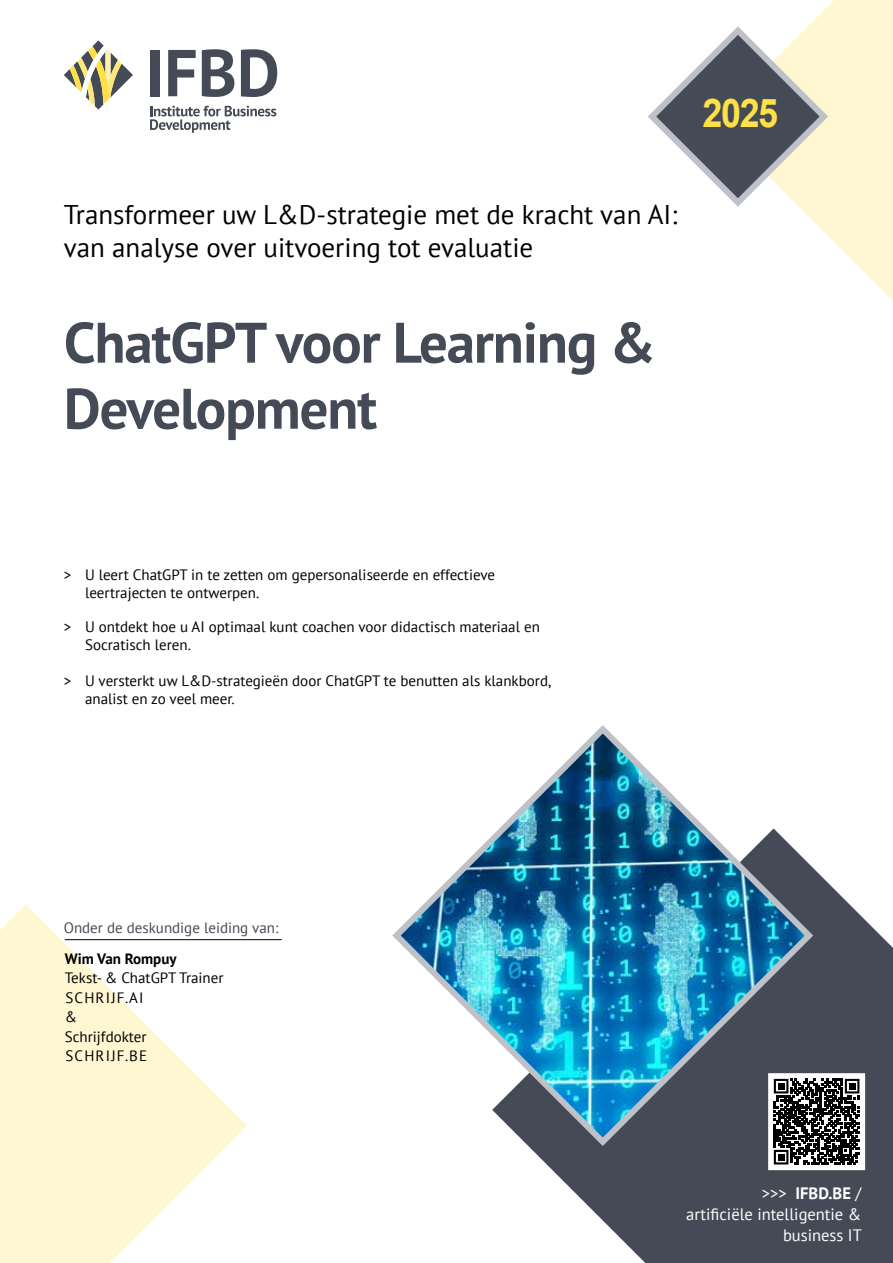
<style>
.page{position:relative;width:893px;height:1263px;background:#fff}
.page>*{position:absolute;margin:0;border:0;box-sizing:border-box;transform-origin:0 0}
.t1{font:700 57px/66px "PT Sans";letter-spacing:-.02em;color:#444b56}
.t2{font:700 39.6px "Arial";color:#ffe147;scale:.91 1}
.t3{font:27px/33px "PT Sans";color:#000}
.t4{font:16.5px/21px "PT Sans";color:#fff;text-align:right}
.t5{font:15px/19.5px "PT Sans";color:#000}
.t6{font:15px "PT Sans";color:#444b56}
.t7{font:700 15px "PT Sans";color:#000}
.s1{font-weight:700}
</style>
<div class="page">
<svg style="left:803px;top:0;width:90px;height:301px;fill:#fff6d2"></svg>
<svg style="left:0;top:904px;width:247px;height:359px;fill:#fff6d2"></svg>
<svg style="left:648px;top:22px;width:184px;height:189px"></svg>
<svg style="left:532px;top:872px;width:361px;height:391px;fill:#444b56"></svg>
<svg style="left:64px;top:40px;width:69px;height:70px"></svg>
<div style="left:150px;top:50px;width:9px;height:46px;background:#444b56"></div>
<svg style="left:168px;top:50px;width:28px;height:46px"></svg>
<svg style="left:202px;top:49px;width:32px;height:48px"></svg>
<svg style="left:241px;top:49px;width:36px;height:48px"></svg>
<svg style="left:150px;top:106px;width:126px;height:27px"></svg>
<img style="left:392px;top:725px;width:425px;height:425px">
<hr style="left:65px;top:939px;width:217px;height:1px;background:#000">
<div style="left:770px;top:1075px;width:94px;height:94px;background:linear-gradient(to right,#fff,#fff)"></div>
<svg style="left:774px;top:1079px;width:85px;height:85px"></svg>
<div style="left:768px;top:1073px;width:97px;height:97px;border:3px solid #fff"></div>
<h2 class="t2" style="left:702px;top:87px;width:85px">2025</h2>
<h3 class="t3" style="left:64px;top:197px;width:615px">Transformeer uw L&amp;D-strategie met de kracht van AI: van analyse over uitvoering tot evaluatie</h3>
<h1 class="t1" style="left:64px;top:308px;width:594px">ChatGPT voor Learning &amp;<br>Development</h1>
<p class="t5" style="left:85px;top:565px;width:411px;line-height:18px;text-indent:-21px">&gt; U leert ChatGPT in te zetten om gepersonaliseerde en effectieve leertrajecten te ontwerpen.</p>
<p class="t5" style="left:85px;top:617px;width:456px;line-height:18px;text-indent:-21px">&gt; U ontdekt hoe u AI optimaal kunt coachen voor didactisch materiaal en<br>Socratisch leren.</p>
<p class="t5" style="left:85px;top:671px;width:467px;line-height:18px;text-indent:-21px">&gt; U versterkt uw L&amp;D-strategieën door ChatGPT te benutten als klankbord, analist en zo veel meer.</p>
<p class="t6" style="left:64px;top:918px;width:216px">Onder de deskundige leiding van:</p>
<p class="t7" style="left:65px;top:948px;width:113px">Wim Van Rompuy</p>
<p class="t5" style="left:65px;top:968px;width:160px">Tekst- &amp; ChatGPT Trainer<br>SCHRIJF.AI<br>&amp;<br>Schrijfdokter<br>SCHRIJF.BE</p>
<p class="t4" style="left:686px;top:1182px;width:177px">&gt;&gt;&gt; <span class="s1">IFBD.BE</span> /<br>artificiële intelligentie &amp; business IT</p>
</div>
